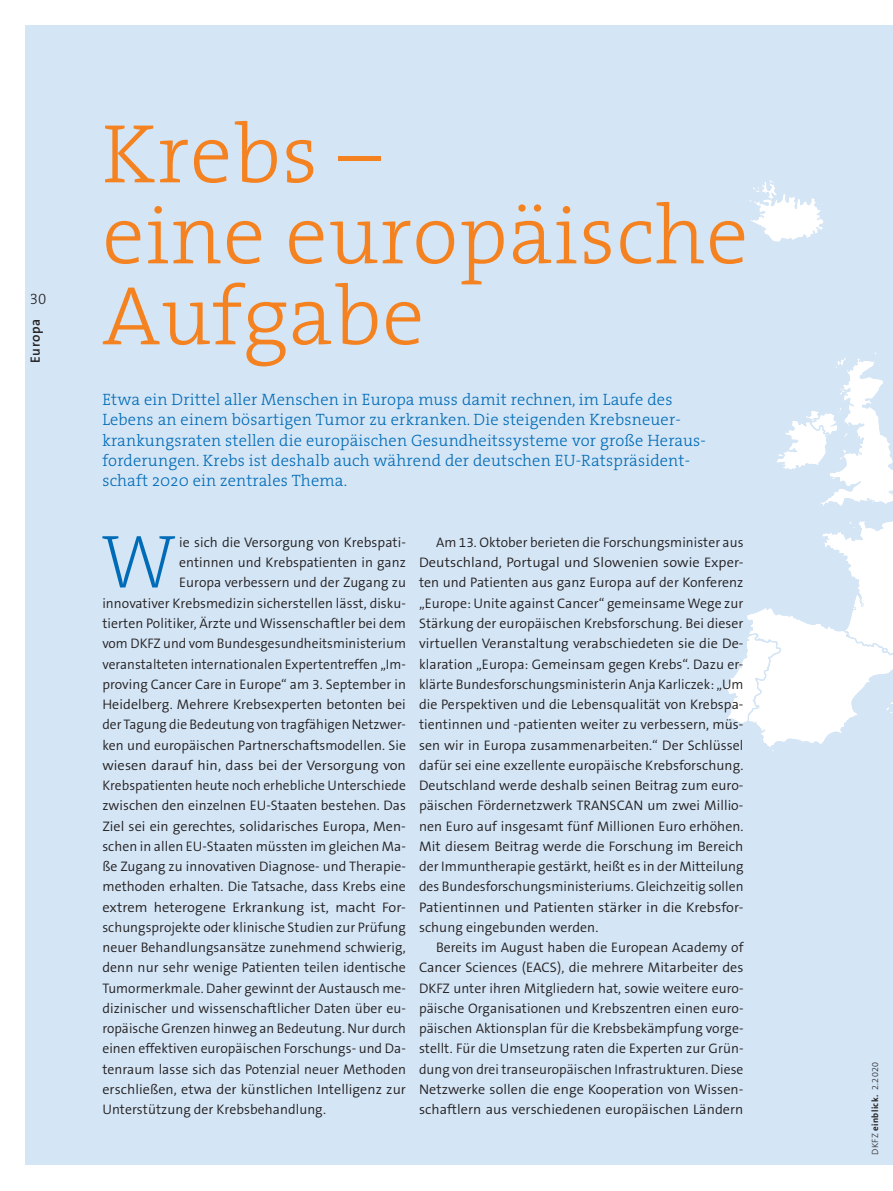
<style>
.page{position:relative;width:893px;height:1191px;background:#fff}
.page>*{position:absolute;margin:0;border:0;box-sizing:border-box;transform-origin:0 0}
.t1{font:300 84px/81px "The Serif";letter-spacing:.01em;color:#f58220}
.t2{font:75.9px "The Serif HP2 Ex Lig";color:#006bb6}
.t3{font:16.5px/20.2px "The Serif HP3 Lig";letter-spacing:.01em;color:#006bb6}
.t4{font:15px "The Serif HP3 Lig";color:#231f20}
.t5{font:300 13.8px/20.2px "The Sans B4";letter-spacing:.005em;color:#231f20;text-align:justify}
.t6{font:300 13.8px "The Sans B4";letter-spacing:.005em;color:#231f20;scale:1.04 1}
.t7{font:600 13.5px "The Sans B6";letter-spacing:.04em;color:#231f20}
.t8{font:300 9px "The Sans B3";letter-spacing:.04em;color:#231f20}
.s1{font-family:"The Sans B7";font-weight:700}
</style>
<div class="page">
<div style="left:26px;top:25px;width:867px;height:1139px;background:#d4e5f5"></div>
<svg style="left:749px;top:180px;width:74px;height:62px"></svg>
<svg style="left:727px;top:352px;width:166px;height:399px"></svg>
<p class="t4" style="left:30px;top:289px;width:18px">30</p>
<p class="t7" style="left:28px;top:363px;width:45px;rotate:-90deg">Europa</p>
<h1 class="t1" style="left:102px;top:111px;width:648px">Krebs –<br>eine europäische<br>Aufgabe</h1>
<p class="t3" style="left:102px;top:389px;width:605px">Etwa ein Drittel aller Menschen in Europa muss damit rechnen, im Laufe des Lebens an einem bösartigen Tumor zu erkranken. Die steigenden Krebsneuer&shy;krankungsraten stellen die europäischen Gesundheitssysteme vor große Heraus&shy;forderungen. Krebs ist deshalb auch während der deutschen EU-Ratspräsident&shy;schaft 2020 ein zentrales Thema.</p>
<h2 class="t2" style="left:102px;top:513px;width:75px">W</h2>
<p class="t5" style="left:179px;top:533px;width:228px">ie sich die Versorgung von Krebspati-</p>
<p class="t5" style="left:179px;top:553px;width:228px">entinnen und Krebspatienten in ganz</p>
<p class="t5" style="left:179px;top:573px;width:228px">Europa verbessern und der Zugang zu</p>
<p class="t5" style="left:102px;top:594px;width:305px">innovativer Krebsmedizin sicherstellen lässt, disku-</p>
<p class="t5" style="left:102px;top:614px;width:305px">tierten Politiker, Ärzte und Wissenschaftler bei dem</p>
<p class="t5" style="left:102px;top:634px;width:305px">vom DKFZ und vom Bundesgesundheitsministerium</p>
<p class="t5" style="left:102px;top:654px;width:305px">veranstalteten internationalen Expertentreffen „Im-</p>
<p class="t5" style="left:102px;top:675px;width:305px">proving Cancer Care in Europe“ am 3. September in</p>
<p class="t5" style="left:102px;top:695px;width:305px">Heidelberg. Mehrere Krebsexperten betonten bei</p>
<p class="t5" style="left:102px;top:715px;width:305px">der Tagung die Bedeutung von tragfähigen Netzwer-</p>
<p class="t5" style="left:102px;top:735px;width:305px">ken und europäischen Partnerschaftsmodellen. Sie</p>
<p class="t6" style="left:102px;top:758px;width:293px">wiesen darauf hin, dass bei der Versorgung von</p>
<p class="t5" style="left:102px;top:776px;width:305px">Krebs patienten heute noch erhebliche Unterschiede</p>
<p class="t5" style="left:102px;top:796px;width:305px">zwischen den einzelnen EU-Staaten bestehen. Das</p>
<p class="t5" style="left:102px;top:816px;width:305px">Ziel sei ein gerechtes, solidarisches Europa, Men-</p>
<p class="t5" style="left:102px;top:837px;width:305px">schen in allen EU-Staaten müssten im gleichen Ma-</p>
<p class="t5" style="left:102px;top:857px;width:305px">ße Zugang zu innovativen Diagnose- und Therapie-</p>
<p class="t5" style="left:102px;top:877px;width:305px">methoden erhalten. Die Tatsache, dass Krebs eine</p>
<p class="t6" style="left:102px;top:899px;width:293px">extrem heterogene Erkrankung ist, macht For-</p>
<p class="t5" style="left:102px;top:918px;width:305px">schungsprojekte oder klinische Studien zur Prüfung</p>
<p class="t5" style="left:102px;top:938px;width:305px">neuer Behandlungsansätze zunehmend schwierig,</p>
<p class="t5" style="left:102px;top:958px;width:305px">denn nur sehr wenige Patienten teilen identische</p>
<p class="t5" style="left:102px;top:978px;width:305px">Tumormerkmale. Daher gewinnt der Austausch me-</p>
<p class="t5" style="left:102px;top:999px;width:305px">dizinischer und wissenschaftlicher Daten über eu-</p>
<p class="t5" style="left:102px;top:1019px;width:305px">ropäische Grenzen hinweg an Bedeutung. Nur durch</p>
<p class="t5" style="left:102px;top:1039px;width:305px">einen effektiven europäischen Forschungs- und Da-</p>
<p class="t5" style="left:102px;top:1059px;width:305px">tenraum lasse sich das Potenzial neuer Methoden</p>
<p class="t5" style="left:102px;top:1080px;width:305px">erschließen, etwa der künstlichen Intelligenz zur</p>
<p class="t5" style="left:102px;top:1100px;width:225px">Unterstützung der Krebsbehandlung.</p>
<p class="t5" style="left:419px;top:533px;width:326px;text-indent:17px">Am 13. Oktober berieten die Forschungsminister aus Deutschland, Portugal und Slowenien sowie Exper&shy;ten und Patienten aus ganz Europa auf der Konferenz „Europe: Unite against Cancer“ gemeinsame Wege zur Stärkung der europäischen Krebsforschung. Bei dieser virtuellen Veranstaltung verabschiedeten sie die De&shy;klaration „Europa: Gemeinsam gegen Krebs“. Dazu er&shy;klärte Bundesforschungsministerin Anja Karliczek: „Um die Perspektiven und die Lebensqualität von Krebspa&shy;tientinnen und -patienten weiter zu verbessern, müs&shy;sen wir in Europa zusammenarbeiten.“ Der Schlüssel dafür sei eine exzellente europäische Krebsforschung.<br>Deutschland werde deshalb seinen Beitrag zum euro&shy;päischen Fördernetzwerk TRANSCAN um zwei Millio&shy;nen Euro auf insgesamt fünf Millionen Euro erhöhen.<br>Mit diesem Beitrag werde die Forschung im Bereich der Immuntherapie gestärkt, heißt es in der Mitteilung des Bundesforschungsministeriums. Gleichzeitig sollen Patientinnen und Patienten stärker in die Krebsfor&shy;schung eingebunden werden.</p>
<p class="t5" style="left:419px;top:938px;width:326px;text-indent:17px">Bereits im August haben die European Academy of Cancer Sciences (EACS), die mehrere Mitarbeiter des DKFZ unter ihren Mitgliedern hat, sowie weitere euro&shy;päische Organisationen und Krebszentren einen euro&shy;päischen Aktionsplan für die Krebsbekämpfung vorge&shy;stellt. Für die Umsetzung raten die Experten zur Grün&shy;dung von drei transeuropäischen Infrastrukturen. Diese Netzwerke sollen die enge Kooperation von Wissen&shy;schaftlern aus verschiedenen europäischen Ländern</p>
<p class="t8" style="left:870px;top:1154px;width:94px;rotate:-90deg">DKFZ <span class="s1">einblick.</span> 2.2020</p>
</div>
